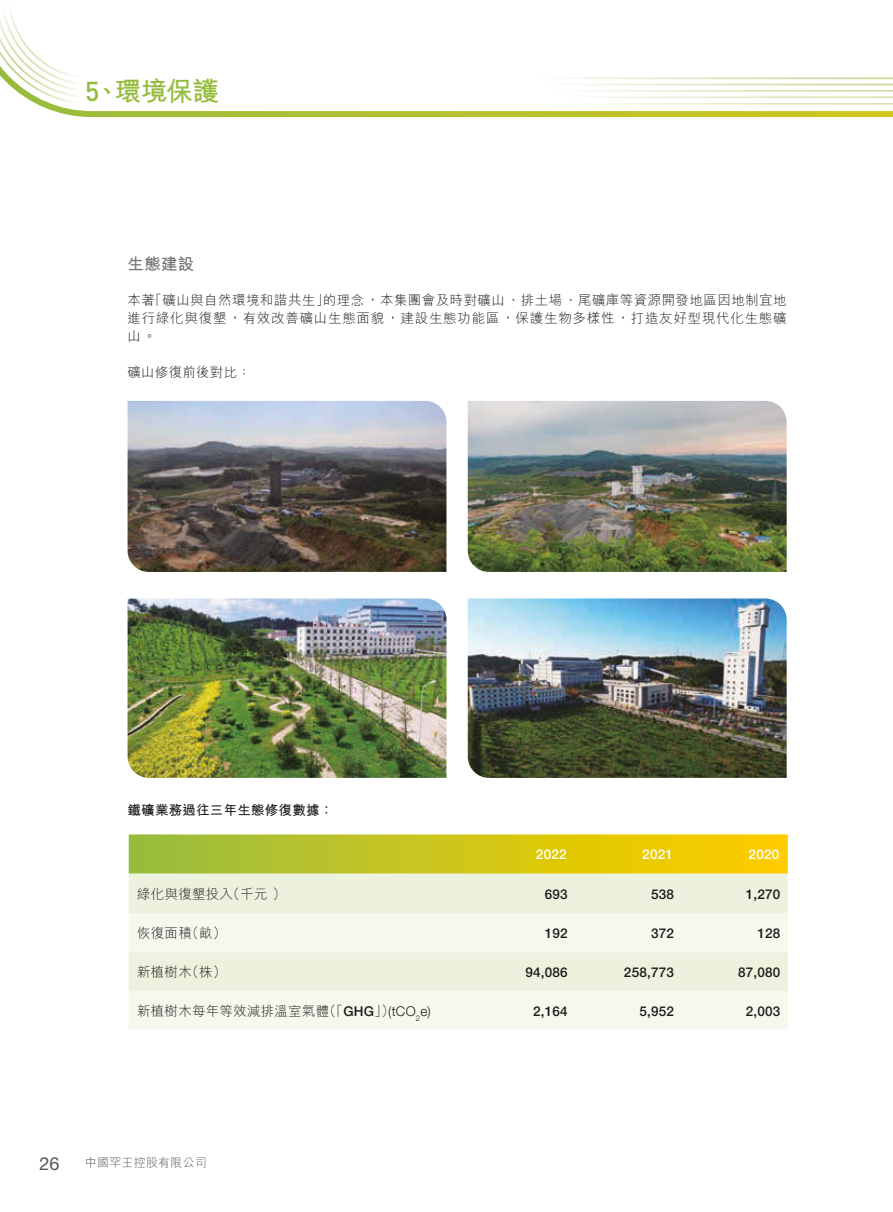
<style>
.page{position:relative;width:893px;height:1212px;background:#fff}
.page>*{position:absolute;margin:0;border:0;box-sizing:border-box;transform-origin:0 0}
.t1{font:700 27px "M Hei HK";color:#95bc3d}
.t2{font:18px "Helvetica Neue LT Std";color:#575756}
.t3{font:700 16.5px "M Hei HK";color:#6f6f6f}
.t4{font:300 13.5px/18px "M Hei HK";letter-spacing:.055em;color:#1c1c1b;text-align:justify}
.t5{font:500 13.5px "Helvetica Neue LT Std";letter-spacing:.015em;color:#1c1c1b}
.t6{font:300 13.5px "M Hei HK";letter-spacing:.015em;color:#1c1c1b}
.t7{font:700 13.5px "M Hei HK";letter-spacing:.015em;color:#1c1c1b}
.t8{font:500 13.5px "Helvetica Neue LT Std";letter-spacing:.015em;color:#fff}
.t9{font:300 12px "M Hei HK";letter-spacing:.015em;color:#575756}
.s1{font-family:"DIN Pro";font-weight:500}
.s2{font-family:"Helvetica Neue LT Std";font-weight:500}
.s3{font-family:"Helvetica Neue LT Std"}
</style>
<div class="page">
<svg style="left:0;top:9px;width:893px;height:109px"></svg>
<img style="left:128px;top:401px;width:318px;height:171px">
<img style="left:468px;top:401px;width:319px;height:171px">
<img style="left:128px;top:598px;width:318px;height:180px">
<img style="left:468px;top:598px;width:319px;height:180px">
<svg style="left:129px;top:834px;width:659px;height:40px;background:#cec61e"></svg>
<div style="left:129px;top:874px;width:659px;height:39px;background:#ecf2dd"></div>
<svg style="left:129px;top:913px;width:659px;height:116px;background:#f2f6e8"></svg>
<h1 class="t1" style="left:85px;top:71px;width:136px"><span class="s1">5</span>、環境保護</h1>
<p class="t3" style="left:128px;top:252px;width:68px">生態建設</p>
<p class="t4" style="left:128px;top:290px;width:661px">本著「礦山與自然環境和諧共生」的理念，本集團會及時對礦山、排土場、尾礦庫等資源開發地區因地制宜地進行綠化與復墾，有效改善礦山生態面貌，建設生態功能區，保護生物多樣性，打造友好型現代化生態礦山。</p>
<p class="t6" style="left:128px;top:362px;width:125px">礦山修復前後對比：</p>
<p class="t7" style="left:128px;top:800px;width:207px">鐵礦業務過往三年生態修復數據：</p>
<p class="t8" style="left:536px;top:846px;width:32px">2022</p>
<p class="t8" style="left:642px;top:846px;width:32px">2021</p>
<p class="t8" style="left:749px;top:846px;width:32px">2020</p>
<p class="t6" style="left:137px;top:884px;width:150px">綠化與復墾投入（千元）</p>
<p class="t5" style="left:545px;top:886px;width:24px">693</p>
<p class="t5" style="left:651px;top:886px;width:24px">538</p>
<p class="t5" style="left:746px;top:886px;width:36px">1,270</p>
<p class="t4" style="left:137px;top:923px;width:91px">恢復面積（畝）</p>
<p class="t5" style="left:545px;top:925px;width:24px">192</p>
<p class="t5" style="left:651px;top:925px;width:24px">372</p>
<p class="t5" style="left:757px;top:925px;width:24px">128</p>
<p class="t4" style="left:137px;top:962px;width:91px">新植樹木（株）</p>
<p class="t5" style="left:525px;top:964px;width:44px">94,086</p>
<p class="t5" style="left:624px;top:964px;width:52px">258,773</p>
<p class="t5" style="left:738px;top:964px;width:44px">87,080</p>
<p class="t6" style="left:137px;top:1002px;width:295px">新植樹木每年等效減排溫室氣體（「<span class="s2">GHG</span>」）<span class="s3">(tCO</span><sub>2</sub><span class="s3">e)</span></p>
<p class="t5" style="left:533px;top:1003px;width:36px">2,164</p>
<p class="t5" style="left:639px;top:1003px;width:36px">5,952</p>
<p class="t5" style="left:746px;top:1003px;width:36px">2,003</p>
<h2 class="t2" style="left:40px;top:1152px;width:22px">26</h2>
<p class="t9" style="left:85px;top:1154px;width:123px">中國罕王控股有限公司</p>
</div>
